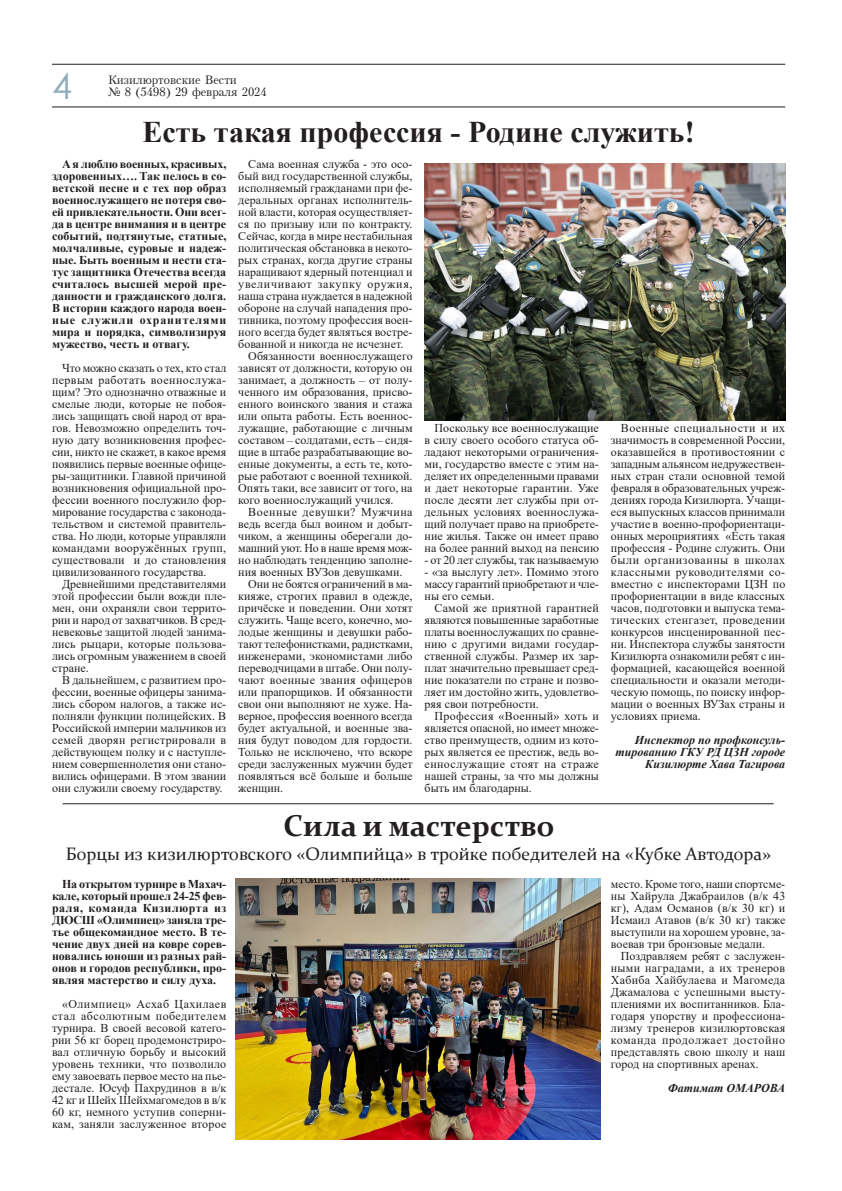
<style>
.page{position:relative;width:842px;height:1191px;background:#fff}
.page>*{position:absolute;margin:0;border:0;box-sizing:border-box;transform-origin:0 0}
.КВ_ЗАГОЛОВОК{font:36px "Century Gothic";color:#91aebd}
.КВ_ЗАГОЛОВОК-2{font:700 30px "Times New Roman";color:#231f20}
.КВ_ЗАГОЛОВОК-3{font:700 30px "Constantia";color:#231f20}
.КВ_ЗАГОЛОВОК-4{font:18px "Constantia";color:#231f20}
.КВ_ОСНОВНОЙ_1{font:12px/12px "Times New Roman";color:#231f20;text-align:justify}
.КВ_ОСНОВНОЙ_1-2{font:700 12px/12px "Times New Roman";color:#231f20;text-align:justify}
.КВ_ОСНОВНОЙ_1-3{font:italic 700 12px/12px "Times New Roman";color:#231f20;text-align:right}
.КВ_ОСНОВНОЙ_1-4{font:12px "Petersburg Cyrillic";color:#231f20}
</style>
<div class="page">
<hr style="left:52px;top:64px;width:733px;height:1px;background:#231f20">
<hr style="left:52px;top:107px;width:733px;height:1px;background:#231f20">
<hr style="left:63px;top:803px;width:711px;height:1px;background:#231f20">
<img style="left:424px;top:163px;width:361px;height:257px">
<img style="left:236px;top:878px;width:364px;height:262px">
<p class="КВ_ЗАГОЛОВОК" style="left:52px;top:61px;width:21px">4</p>
<p class="КВ_ОСНОВНОЙ_1-4" style="left:108px;top:73px;width:130px">Кизилюртовские Вести</p>
<p class="КВ_ОСНОВНОЙ_1-4" style="left:108px;top:85px;width:160px">№ 8 (5498) 29 февраля 2024</p>
<p class="КВ_ЗАГОЛОВОК-2" style="left:142px;top:111px;width:554px">Есть такая профессия - Родине служить!</p>
<p class="КВ_ОСНОВНОЙ_1-2" style="left:52px;top:158px;width:176px;text-indent:10px">А я люблю военных, красивых, здоровенных…. Так пелось в со&shy;ветской песне и с тех пор образ военнослужащего не потеря сво&shy;ей привлекательности. Они всег&shy;да в центре внимания и в центре событий, подтянутые, статные, молчаливые, суровые и надеж&shy;ные. Быть военным и нести ста&shy;тус защитника Отечества всегда считалось высшей мерой пре&shy;данности и гражданского долга.<br>В истории каждого народа воен&shy;ные служили охранителями мира и порядка, символизируя мужество, честь и отвагу.</p>
<p class="КВ_ОСНОВНОЙ_1" style="left:52px;top:362px;width:176px;text-indent:10px">Что можно сказать о тех, кто стал первым работать военнослужа&shy;щим? Это однозначно отважные и смелые люди, которые не побоя&shy;лись защищать свой народ от вра&shy;гов. Невозможно определить точ&shy;ную дату возникновения профес&shy;сии, никто не скажет, в какое время появились первые военные офице&shy;ры-защитники. Главной причиной возникновения официальной про&shy;фессии военного послужило фор&shy;мирование государства с законода&shy;тельством и системой правитель&shy;ства. Но люди, которые управляли командами вооружённых групп, существовали и до становления цивилизованного государства.</p>
<p class="КВ_ОСНОВНОЙ_1" style="left:52px;top:578px;width:176px;text-indent:10px">Древнейшими представителями этой профессии были вожди пле&shy;мен, они охраняли свои террито&shy;рии и народ от захватчиков. В сред&shy;невековье защитой людей занима&shy;лись рыцари, которые пользова&shy;лись огромным уважением в своей стране.</p>
<p class="КВ_ОСНОВНОЙ_1" style="left:52px;top:674px;width:176px;text-indent:10px">В дальнейшем, с развитием про&shy;фессии, военные офицеры занима&shy;лись сбором налогов, а также ис&shy;полняли функции полицейских. В Российской империи мальчиков из семей дворян регистрировали в действующем полку и с наступле&shy;нием совершеннолетия они стано&shy;вились офицерами. В этом звании они служили своему государству.</p>
<p class="КВ_ОСНОВНОЙ_1" style="left:238px;top:158px;width:176px;text-indent:10px">Сама военная служба - это осо&shy;бый вид государственной службы, исполняемый гражданами при фе&shy;деральных органах исполнитель&shy;ной власти, которая осуществляет&shy;ся по призыву или по контракту.<br>Сейчас, когда в мире нестабильная политическая обстановка в некото&shy;рых странах, когда другие страны наращивают ядерный потенциал и увеличивают закупку оружия, наша страна нуждается в надежной обороне на случай нападения про&shy;тивника, поэтому профессия воен&shy;ного всегда будет являться востре&shy;бованной и никогда не исчезнет.</p>
<p class="КВ_ОСНОВНОЙ_1" style="left:238px;top:350px;width:176px;text-indent:10px">Обязанности военнослужащего зависят от должности, которую он занимает, а должность – от полу&shy;ченного им образования, присво&shy;енного воинского звания и стажа или опыта работы. Есть военнос&shy;лужащие, работающие с личным составом – солдатами, есть – сидя&shy;щие в штабе разрабатывающие во&shy;енные документы, а есть те, кото&shy;рые работают с военной техникой.<br>Опять таки, все зависит от того, на кого военнослужащий учился.</p>
<p class="КВ_ОСНОВНОЙ_1" style="left:238px;top:506px;width:176px;text-indent:10px">Военные девушки? Мужчина ведь всегда был воином и добыт&shy;чиком, а женщины оберегали до&shy;машний уют. Но в наше время мож&shy;но наблюдать тенденцию заполне&shy;ния военных ВУЗов девушками.</p>
<p class="КВ_ОСНОВНОЙ_1" style="left:238px;top:578px;width:176px;text-indent:10px">Они не боятся ограничений в ма&shy;кияже, строгих правил в одежде, причёске и поведении. Они хотят служить. Чаще всего, конечно, мо&shy;лодые женщины и девушки рабо&shy;тают телефонистками, радистками, инженерами, экономистами либо переводчицами в штабе. Они полу&shy;чают военные звания офицеров или прапорщиков. И обязанности свои они выполняют не хуже. На&shy;верное, профессия военного всегда будет актуальной, и военные зва&shy;ния будут поводом для гордости.<br>Только не исключено, что вскоре среди заслуженных мужчин будет появляться всё больше и больше женщин.</p>
<p class="КВ_ОСНОВНОЙ_1" style="left:425px;top:422px;width:176px;text-indent:10px">Поскольку все военнослужащие в силу своего особого статуса об&shy;ладают некоторыми ограничения&shy;ми, государство вместе с этим на&shy;деляет их определенными правами и дает некоторые гарантии. Уже после десяти лет службы при от&shy;дельных условиях военнослужа&shy;щий получает право на приобрете&shy;ние жилья. Также он имеет право на более ранний выход на пенсию</p>
<p class="КВ_ОСНОВНОЙ_1" style="left:425px;top:554px;width:176px">- от 20 лет службы, так называемую</p>
<p class="КВ_ОСНОВНОЙ_1" style="left:425px;top:566px;width:176px">- «за выслугу лет». Помимо этого массу гарантий приобретают и чле&shy;ны его семьи.</p>
<p class="КВ_ОСНОВНОЙ_1" style="left:425px;top:602px;width:176px;text-indent:10px">Самой же приятной гарантией являются повышенные заработные платы военнослужащих по сравне&shy;нию с другими видами государ&shy;ственной службы. Размер их зар&shy;плат значительно превышает сред&shy;ние показатели по стране и позво&shy;ляет им достойно жить, удовлетво&shy;ряя свои потребности.</p>
<p class="КВ_ОСНОВНОЙ_1" style="left:425px;top:710px;width:176px;text-indent:10px">Профессия «Военный» хоть и является опасной, но имеет множе&shy;ство преимуществ, одним из кото&shy;рых является ее престиж, ведь во&shy;еннослужащие стоят на страже нашей страны, за что мы должны быть им благодарны.</p>
<p class="КВ_ОСНОВНОЙ_1" style="left:611px;top:422px;width:176px;text-indent:10px">Военные специальности и их значимость в современной России, оказавшейся в противостоянии с западным альянсом недружествен&shy;ных стран стали основной темой февраля в образовательных учреж&shy;дениях города Кизилюрта. Учащи&shy;еся выпускных классов принимали участие в военно-профориентаци&shy;онных мероприятиях «Есть такая профессия - Родине служить. Они были организованны в школах классными руководителями со&shy;вместно с инспекторами ЦЗН по профориентации в виде классных часов, подготовки и выпуска тема&shy;тических стенгазет, проведении конкурсов инсценированной пес&shy;ни. Инспектора службы занятости Кизилюрта ознакомили ребят с ин&shy;формацией, касающейся военной специальности и оказали методи&shy;ческую помощь, по поиску инфор&shy;мации о военных ВУЗах страны и условиях приема.</p>
<p class="КВ_ОСНОВНОЙ_1-3" style="left:616px;top:734px;width:171px">Инспектор по профконсуль&shy;тированию ГКУ РД ЦЗН городе<br>Кизилюрте Хава Тагирова</p>
<p class="КВ_ЗАГОЛОВОК-3" style="left:283px;top:805px;width:273px">Сила и мастерство</p>
<p class="КВ_ЗАГОЛОВОК-4" style="left:66px;top:841px;width:707px">Борцы из кизилюртовского «Олимпийца» в тройке победителей на «Кубке Автодора»</p>
<p class="КВ_ОСНОВНОЙ_1-2" style="left:52px;top:878px;width:176px;text-indent:10px">На открытом турнире в Махач&shy;кале, который прошел 24-25 фев&shy;раля, команда Кизилюрта из ДЮСШ «Олимпиец» заняла тре&shy;тье общекомандное место. В те&shy;чение двух дней на ковре сорев&shy;новались юноши из разных рай&shy;онов и городов республики, про&shy;являя мастерство и силу духа.</p>
<p class="КВ_ОСНОВНОЙ_1" style="left:52px;top:998px;width:176px;text-indent:10px">«Олимпиец» Асхаб Цахилаев стал абсолютным победителем турнира. В своей весовой катего&shy;рии 56 кг борец продемонстриро&shy;вал отличную борьбу и высокий уровень техники, что позволило ему завоевать первое место на пье&shy;дестале. Юсуф Пахрудинов в в/к 42 кг и Шейх Шейхмагомедов в в/к 60 кг, немного уступив соперни&shy;кам, заняли заслуженное второе</p>
<p class="КВ_ОСНОВНОЙ_1" style="left:611px;top:878px;width:176px">место. Кроме того, наши спортсме&shy;ны Хайрула Джабраилов (в/к 43 кг), Адам Османов (в/к 30 кг) и Исмаил Атавов (в/к 30 кг) также выступили на хорошем уровне, за&shy;воевав три бронзовые медали.</p>
<p class="КВ_ОСНОВНОЙ_1" style="left:611px;top:950px;width:176px;text-indent:10px">Поздравляем ребят с заслужен&shy;ными наградами, а их тренеров Хабиба Хайбулаева и Магомеда Джамалова с успешными высту&shy;плениями их воспитанников. Бла&shy;годаря упорству и профессиона&shy;лизму тренеров кизилюртовская команда продолжает достойно представлять свою школу и наш город на спортивных аренах.</p>
<p class="КВ_ОСНОВНОЙ_1-3" style="left:668px;top:1082px;width:119px">Фатимат ОМАРОВА</p>
</div>
